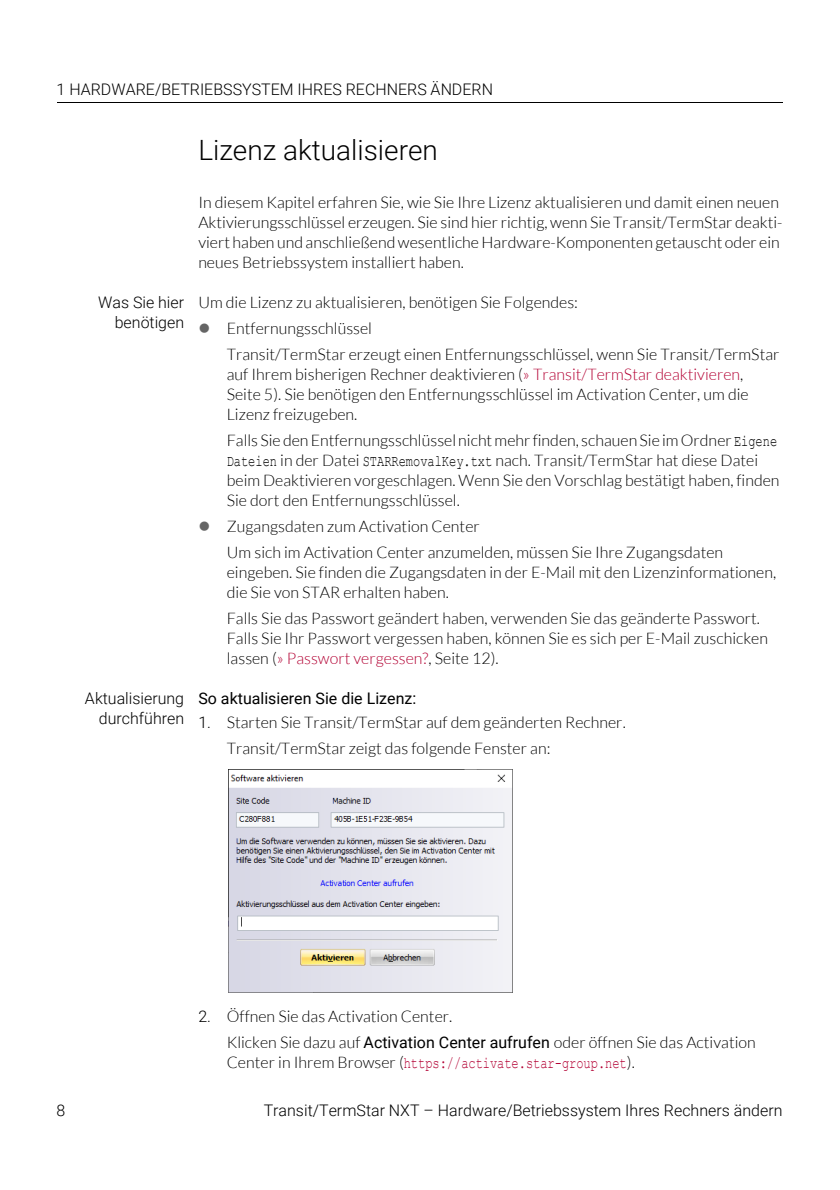
<style>
.page{position:relative;width:840px;height:1190px;background:#fff}
.page>*{position:absolute;margin:0;border:0;box-sizing:border-box;transform-origin:0 0}
.t1{font:300 28px "Roboto";color:#000}
.t2{font:300 16px/20px "Lato";color:#000}
.t3{font:300 16px/20px "Roboto";color:#000;text-align:right}
.t4{font:16px "Courier New";color:#b30033;scale:.75 1}
.t5{font:16px "Roboto";letter-spacing:.005em;color:#000}
.s1{color:#656565}
.s2{color:#b30033}
.s3{font-family:"Courier New";font-weight:400}
.s4{font-family:"Roboto"}
.s5{font-family:"Roboto";font-weight:400}
.s6{font-family:"Lato";font-weight:300;color:#000}
</style>
<div class="page">
<hr style="left:57px;top:102px;width:725px;height:1px;background:#000">
<img style="left:229px;top:769px;width:283px;height:223px">
<p class="t3" style="left:57px;top:80px;width:438px">1 HARDWARE/BETRIEBSSYSTEM IHRES RECHNERS ÄNDERN</p>
<h1 class="t1" style="left:198px;top:134px;width:241px">Lizenz aktualisieren</h1>
<p class="t2" style="left:198px;top:192px;width:586px">In diesem Kapitel erfahren Sie, wie Sie Ihre Lizenz aktualisieren und damit einen neuen Aktivierungsschlüssel erzeugen. Sie sind hier richtig, wenn Sie Transit/TermStar deakti&shy;viert haben und anschließend wesentliche Hardware-Komponenten getauscht oder ein neues Betriebssystem installiert haben.</p>
<p class="t3" style="left:98px;top:292px;width:88px">Was Sie hier benötigen</p>
<p class="t2" style="left:198px;top:292px;width:381px">Um die Lizenz zu aktualisieren, benötigen Sie Folgendes:</p>
<p class="t2" style="left:227px;top:315px;width:554px;line-height:26px;text-indent:-28px"><span class="s1">●</span> Entfernungsschlüssel<br>Transit/TermStar erzeugt einen Entfernungsschlüssel, wenn Sie Transit/TermStar</p>
<p class="t2" style="left:227px;top:364px;width:523px">auf Ihrem bisherigen Rechner deaktivieren (<span class="s2">» Transit/TermStar deaktivieren</span>,<br>Seite 5). Sie benötigen den Entfernungsschlüssel im Activation Center, um die<br>Lizenz freizugeben.</p>
<p class="t2" style="left:227px;top:430px;width:554px">Falls Sie den Entfernungsschlüssel nicht mehr finden, schauen Sie im Ordner <span class="s3">Eigene Dateien</span> in der Datei <span class="s3">STARRemovalKey.txt</span> nach. Transit/TermStar hat diese Datei beim Deaktivieren vorgeschlagen. Wenn Sie den Vorschlag bestätigt haben, finden Sie dort den Entfernungsschlüssel.</p>
<p class="t2" style="left:227px;top:513px;width:498px;line-height:26px;text-indent:-28px"><span class="s1">●</span> Zugangsdaten zum Activation Center<br>Um sich im Activation Center anzumelden, müssen Sie Ihre Zugangsdaten</p>
<p class="t2" style="left:227px;top:562px;width:551px">eingeben. Sie finden die Zugangsdaten in der E-Mail mit den Lizenzinformationen, die Sie von STAR erhalten haben.</p>
<p class="t2" style="left:227px;top:608px;width:543px">Falls Sie das Passwort geändert haben, verwenden Sie das geänderte Passwort.<br>Falls Sie Ihr Passwort vergessen haben, können Sie es sich per E-Mail zuschicken lassen (<span class="s2">» Passwort vergessen?</span>, Seite 12).</p>
<p class="t3" style="left:85px;top:688px;width:101px">Aktualisierung durchführen</p>
<p class="t5" style="left:198px;top:689px;width:220px">So aktualisieren Sie die Lizenz:</p>
<p class="t2" style="left:227px;top:709px;width:401px;line-height:26px;text-indent:-28px"><span class="s4">1.</span> Starten Sie Transit/TermStar auf dem geänderten Rechner.<br>Transit/TermStar zeigt das folgende Fenster an:</p>
<p class="t2" style="left:227px;top:1003px;width:531px;line-height:26px;text-indent:-28px"><span class="s4">2.</span> Öffnen Sie das Activation Center.<br>Klicken Sie dazu auf <span class="s5">Activation Center aufrufen</span> oder öffnen Sie das Activation</p>
<p class="t4" style="left:227px;top:1055px;width:546px"><span class="s6">Center in Ihrem Browser (</span>https://activate.star-group.net<span class="s6">).</span></p>
<p class="t3" style="left:57px;top:1100px;width:10px">8</p>
<p class="t3" style="left:264px;top:1100px;width:520px">Transit/TermStar NXT – Hardware/Betriebssystem Ihres Rechners ändern</p>
</div>
